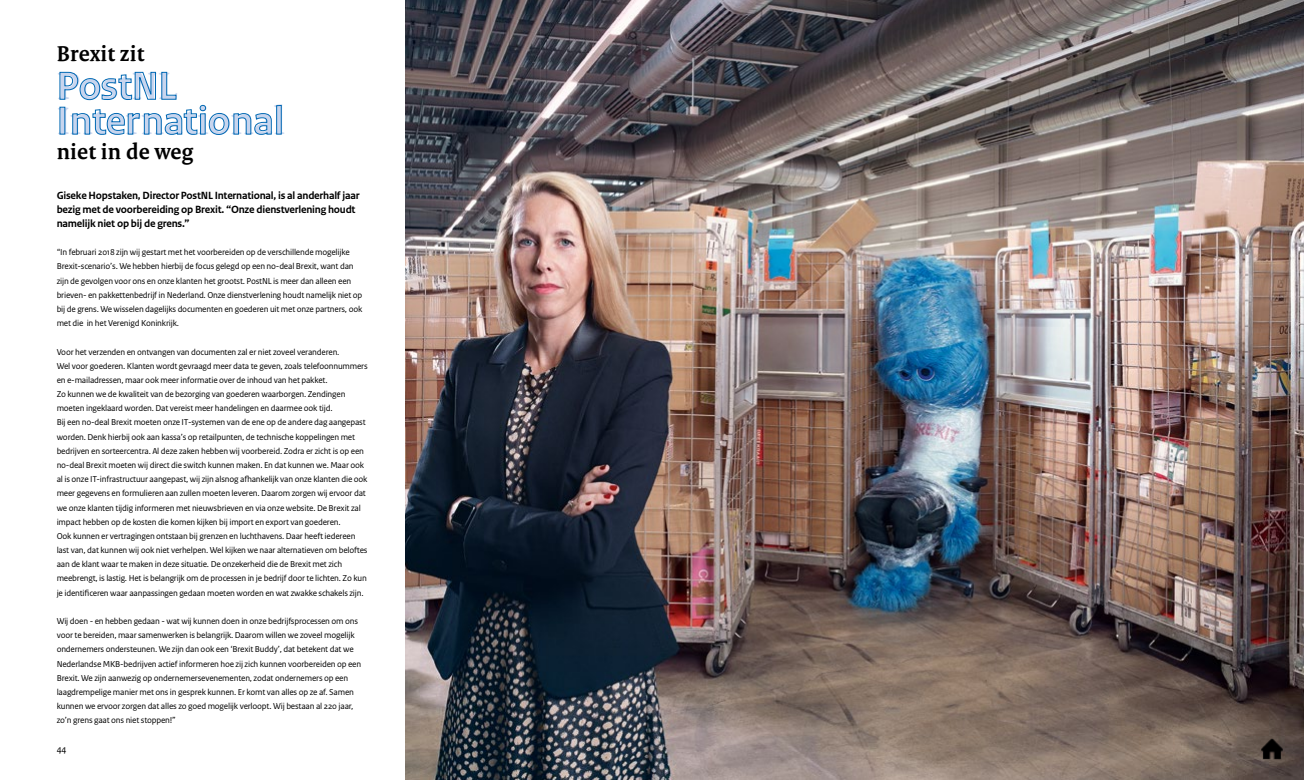
<style>
.page{position:relative;width:1304px;height:780px;background:#fff}
.page>*{position:absolute;margin:0;border:0;box-sizing:border-box;transform-origin:0 0}
.t1{font:700 41px/34.8px "Rijksoverheid Serif";letter-spacing:-.01em;color:#c8d5ee}
.t2{font:700 23px "Rijksoverheid Serif";letter-spacing:.01em;color:#000}
.t3{font:700 11px/14.2px "Rijksoverheid Sans Text";letter-spacing:-.02em;color:#000}
.t4{font:10px "Rijksoverheid Serif";color:#000}
.t5{font:9px/14.2px "Rijksoverheid Sans Text";letter-spacing:-.02em;color:#000}
</style>
<div class="page">
<img style="left:405px;top:0;width:899px;height:780px">
<svg style="left:59px;top:72px;width:213px;height:63px"></svg>
<div style="left:276px;top:105px;width:6px;height:29px;border:1px solid #0068b3"></div>
<img style="left:1261px;top:737px;width:23px;height:23px">
<h2 class="t2" style="left:57px;top:40px;width:89px">Brexit zit</h2>
<h1 class="t1" style="left:57px;top:68px;width:230px">PostNL<br>International</h1>
<h2 class="t2" style="left:57px;top:137px;width:138px">niet in de weg</h2>
<p class="t3" style="left:57px;top:188px;width:304px">Giseke Hopstaken, Director PostNL International, is al anderhalf jaar bezig met de voorbereiding op Brexit. “Onze dienstverlening houdt namelijk niet op bij de grens.”</p>
<p class="t5" style="left:57px;top:245px;width:307px">“In februari 2018 zijn wij gestart met het voorbereiden op de verschillende mogelijke Brexit-scenario’s. We hebben hierbij de focus gelegd op een no-deal Brexit, want dan zijn de gevolgen voor ons en onze klanten het grootst. PostNL is meer dan alleen een brieven- en pakkettenbedrijf in Nederland. Onze dienstverlening houdt namelijk niet op bij de grens. We wisselen dagelijks documenten en goederen uit met onze partners, ook met die in het Verenigd Koninkrijk.</p>
<p class="t5" style="left:57px;top:344px;width:313px">Voor het verzenden en ontvangen van documenten zal er niet zoveel veranderen.<br>Wel voor goederen. Klanten wordt gevraagd meer data te geven, zoals telefoonnummers en e-mailadressen, maar ook meer informatie over de inhoud van het pakket.<br>Zo kunnen we de kwaliteit van de bezorging van goederen waarborgen. Zendingen moeten ingeklaard worden. Dat vereist meer handelingen en daarmee ook tijd.<br>Bij een no-deal Brexit moeten onze IT-systemen van de ene op de andere dag aangepast worden. Denk hierbij ook aan kassa’s op retailpunten, de technische koppelingen met bedrijven en sorteercentra. Al deze zaken hebben wij voorbereid. Zodra er zicht is op een no-deal Brexit moeten wij direct die switch kunnen maken. En dat kunnen we. Maar ook al is onze IT-infrastructuur aangepast, wij zijn alsnog afhankelijk van onze klanten die ook meer gegevens en formulieren aan zullen moeten leveren. Daarom zorgen wij ervoor dat we onze klanten tijdig informeren met nieuwsbrieven en via onze website. De Brexit zal impact hebben op de kosten die komen kijken bij import en export van goederen.<br>Ook kunnen er vertragingen ontstaan bij grenzen en luchthavens. Daar heeft iedereen last van, dat kunnen wij ook niet verhelpen. Wel kijken we naar alternatieven om beloftes aan de klant waar te maken in deze situatie. De onzekerheid die de Brexit met zich meebrengt, is lastig. Het is belangrijk om de processen in je bedrijf door te lichten. Zo kun je identificeren waar aanpassingen gedaan moeten worden en wat zwakke schakels zijn.</p>
<p class="t5" style="left:57px;top:614px;width:306px">Wij doen - en hebben gedaan - wat wij kunnen doen in onze bedrijfsprocessen om ons voor te bereiden, maar samenwerken is belangrijk. Daarom willen we zoveel mogelijk ondernemers ondersteunen. We zijn dan ook een ‘Brexit Buddy’, dat betekent dat we Nederlandse MKB-bedrijven actief informeren hoe zij zich kunnen voorbereiden op een Brexit. We zijn aanwezig op ondernemersevenementen, zodat ondernemers op een laagdrempelige manier met ons in gesprek kunnen. Er komt van alles op ze af. Samen kunnen we ervoor zorgen dat alles zo goed mogelijk verloopt. Wij bestaan al 220 jaar, zo’n grens gaat ons niet stoppen!”</p>
<p class="t4" style="left:57px;top:742px;width:11px">44</p>
</div>
